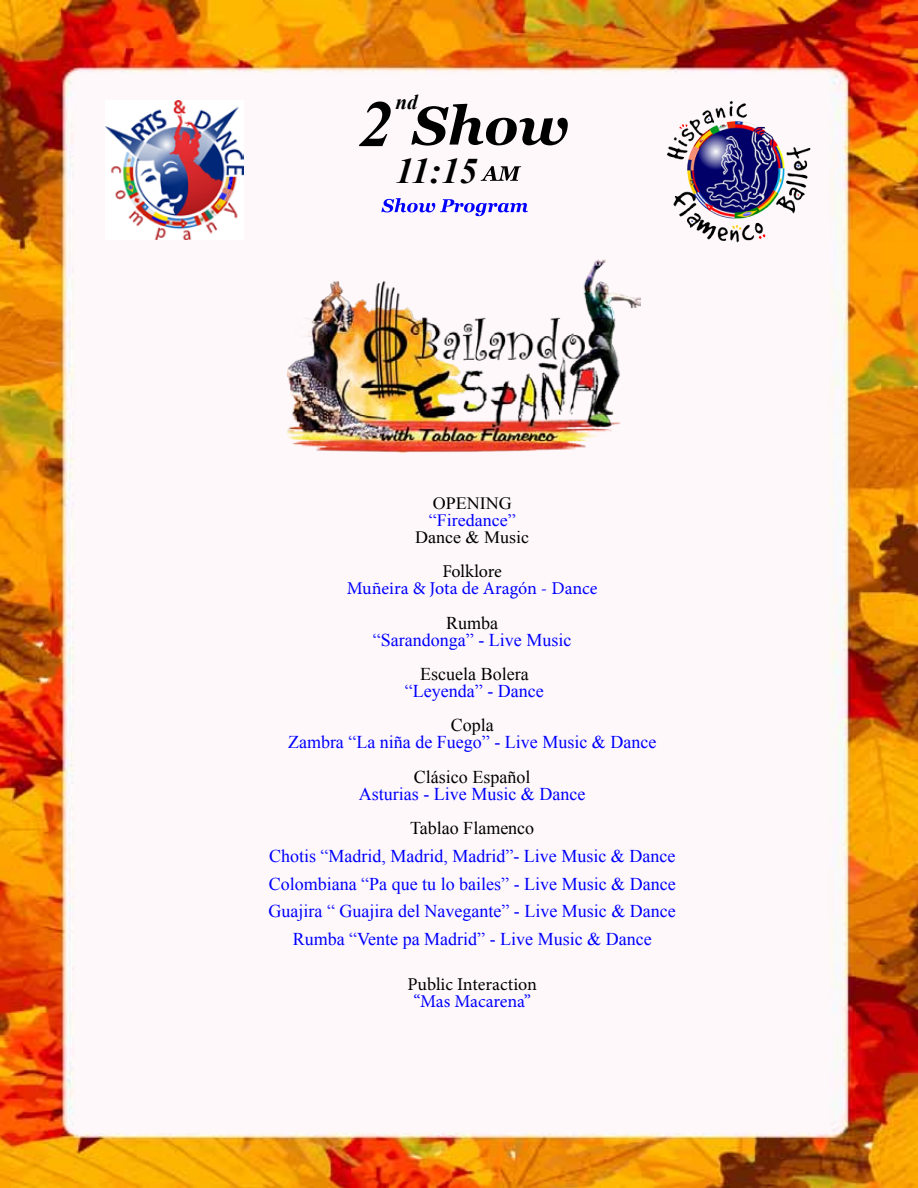
<style>
.page{position:relative;width:918px;height:1188px;background:#fff}
.page>*{position:absolute;margin:0;border:0;box-sizing:border-box;transform-origin:0 0}
.t1{font:italic 700 66px "Times New Roman";color:#000}
.t2{font:italic 700 36px "Times New Roman";color:#000}
.t3{font:italic 700 21px "Times New Roman";color:#000}
.t4{font:18px/27.8px "Times New Roman";color:#00f;text-align:center}
.t5{font:18px "Times New Roman";color:#000}
.t6{font:18px "Minion Pro";letter-spacing:-.005em;color:#00f}
.t7{font:18px "Minion Pro";color:#000}
.t8{font:17.25px "Times New Roman";color:#000;scale:1.04 1}
.t9{font:17.25px "Times New Roman";color:#00f;scale:1.04 1}
</style>
<div class="page">
<img style="left:0;top:0;width:918px;height:1188px">
<img style="left:105px;top:101px;width:139px;height:139px">
<img style="left:664px;top:101px;width:148px;height:143px">
<svg style="left:411px;top:104px;width:157px;height:42px"></svg>
<svg style="left:481px;top:166px;width:40px;height:15px"></svg>
<svg style="left:381px;top:198px;width:147px;height:18px"></svg>
<img style="left:287px;top:244px;width:354px;height:236px">
<h1 class="t1" style="left:359px;top:78px;width:34px">2</h1>
<p class="t3" style="left:395px;top:87px;width:24px">nd</p>
<h2 class="t2" style="left:395px;top:146px;width:84px">11:15</h2>
<p class="t8" style="left:433px;top:491px;width:77px">OPENING</p>
<p class="t9" style="left:429px;top:508px;width:85px">“Firedance”</p>
<p class="t8" style="left:415px;top:526px;width:111px">Dance &amp; Music</p>
<p class="t7" style="left:442px;top:559px;width:61px">Folklore</p>
<p class="t6" style="left:347px;top:577px;width:252px">Muñeira &amp; Jota de Aragón - Dance</p>
<p class="t5" style="left:446px;top:610px;width:54px">Rumba</p>
<p class="t4" style="left:373px;top:626px;width:200px">“Sarandonga” - Live Music</p>
<p class="t5" style="left:420px;top:662px;width:110px">Escuela Bolera</p>
<p class="t4" style="left:405px;top:677px;width:140px">“Leyenda” - Dance</p>
<p class="t5" style="left:451px;top:713px;width:45px">Copla</p>
<p class="t4" style="left:288px;top:728px;width:370px">Zambra “La niña de Fuego” - Live Music &amp; Dance</p>
<p class="t5" style="left:414px;top:765px;width:118px">Clásico Español</p>
<p class="t4" style="left:359px;top:780px;width:228px">Asturias - Live Music &amp; Dance</p>
<p class="t5" style="left:410px;top:816px;width:126px">Tablao Flamenco</p>
<p class="t4" style="left:269px;top:842px;width:409px">Chotis “Madrid, Madrid, Madrid”- Live Music &amp; Dance Colombiana “Pa que tu lo bailes” - Live Music &amp; Dance Guajira “ Guajira del Navegante” - Live Music &amp; Dance Rumba “Vente pa Madrid” - Live Music &amp; Dance</p>
<p class="t7" style="left:407px;top:972px;width:131px">Public Interaction</p>
<p class="t6" style="left:413px;top:989px;width:119px">“Mas Macarena”</p>
</div>
